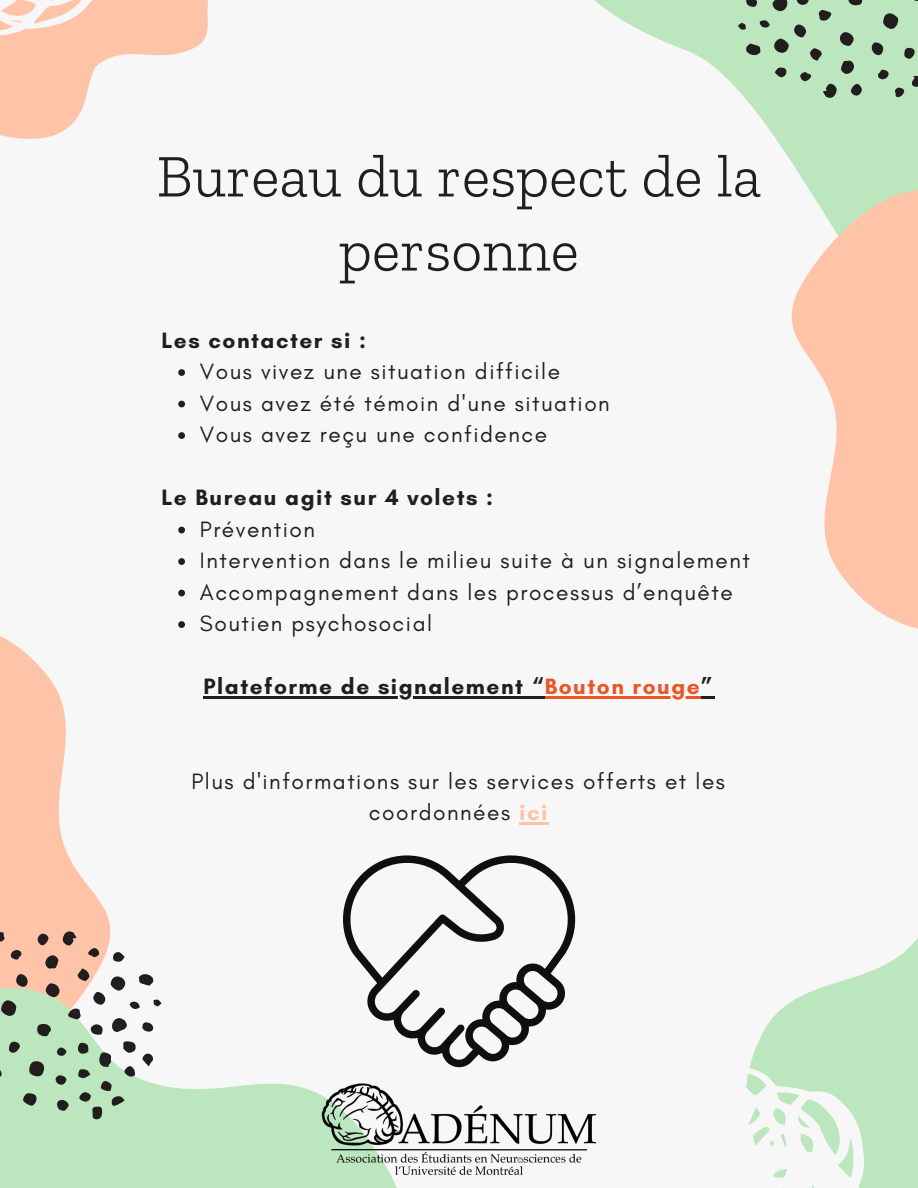
<style>
.page{position:relative;width:918px;height:1188px;background:#f7f7f7}
.page>*{position:absolute;margin:0;border:0;box-sizing:border-box;transform-origin:0 0}
.t1{font:300 60.45px/74.1px "Zilla Slab";color:#221e1f;text-align:center}
.t2{font:22.65px/31.5px "Glacial Indifference";letter-spacing:.065em;color:#221e1f;text-align:center}
.t3{font:700 22.65px "Glacial Indifference";letter-spacing:.065em;color:#221e1f}
.s1{color:#eb5626}
.s2{font-weight:700;color:#ffc4a8}
</style>
<div class="page">
<svg style="left:594px;top:0;width:324px;height:321px"></svg>
<svg style="left:0;top:636px;width:66px;height:209px;fill:#ffc4a8"></svg>
<svg style="left:0;top:845px;width:319px;height:343px"></svg>
<svg style="left:792px;top:190px;width:126px;height:439px;fill:#ffc4a8"></svg>
<svg style="left:29px;top:1061px;width:15px;height:15px"></svg>
<svg style="left:1px;top:1000px;width:16px;height:16px"></svg>
<svg style="left:111px;top:1017px;width:16px;height:15px"></svg>
<svg style="left:111px;top:976px;width:15px;height:15px"></svg>
<svg style="left:46px;top:983px;width:14px;height:14px"></svg>
<svg style="left:37px;top:1024px;width:15px;height:13px"></svg>
<svg style="left:45px;top:955px;width:14px;height:14px"></svg>
<svg style="left:63px;top:931px;width:13px;height:15px"></svg>
<svg style="left:23px;top:1093px;width:14px;height:13px"></svg>
<svg style="left:138px;top:973px;width:15px;height:13px"></svg>
<svg style="left:93px;top:992px;width:12px;height:13px"></svg>
<svg style="left:16px;top:974px;width:12px;height:13px"></svg>
<svg style="left:91px;top:1024px;width:12px;height:11px"></svg>
<svg style="left:77px;top:969px;width:12px;height:13px"></svg>
<svg style="left:67px;top:1008px;width:14px;height:12px"></svg>
<svg style="left:57px;top:1100px;width:12px;height:11px"></svg>
<svg style="left:38px;top:933px;width:11px;height:12px"></svg>
<svg style="left:9px;top:1042px;width:11px;height:11px"></svg>
<svg style="left:142px;top:1053px;width:12px;height:13px"></svg>
<svg style="left:0;top:1067px;width:2px;height:10px"></svg>
<svg style="left:113px;top:952px;width:12px;height:10px"></svg>
<svg style="left:77px;top:1041px;width:59px;height:78px;background:#a7c3a8"></svg>
<svg style="left:142px;top:1022px;width:11px;height:10px"></svg>
<svg style="left:10px;top:950px;width:12px;height:10px"></svg>
<svg style="left:55px;top:1075px;width:12px;height:10px"></svg>
<svg style="left:87px;top:948px;width:12px;height:10px"></svg>
<svg style="left:0;top:932px;width:6px;height:10px"></svg>
<div style="left:57px;top:1048px;width:9px;height:8px;background:#221e1f;border-radius:4px"></div>
<svg style="left:130px;top:1001px;width:10px;height:9px"></svg>
<svg style="left:154px;top:1000px;width:8px;height:6px"></svg>
<svg style="left:883px;top:13px;width:15px;height:16px"></svg>
<svg style="left:772px;top:0;width:17px;height:12px"></svg>
<svg style="left:774px;top:38px;width:15px;height:15px"></svg>
<svg style="left:840px;top:32px;width:14px;height:14px"></svg>
<svg style="left:848px;top:0;width:14px;height:6px"></svg>
<svg style="left:841px;top:60px;width:13px;height:14px"></svg>
<svg style="left:823px;top:83px;width:14px;height:15px"></svg>
<svg style="left:746px;top:44px;width:15px;height:12px"></svg>
<svg style="left:794px;top:24px;width:12px;height:13px"></svg>
<svg style="left:911px;top:76px;width:7px;height:11px"></svg>
<svg style="left:872px;top:42px;width:11px;height:13px"></svg>
<svg style="left:796px;top:0;width:13px;height:5px"></svg>
<svg style="left:810px;top:48px;width:13px;height:13px"></svg>
<svg style="left:819px;top:9px;width:14px;height:12px"></svg>
<svg style="left:851px;top:84px;width:11px;height:12px"></svg>
<svg style="left:904px;top:48px;width:11px;height:11px"></svg>
<svg style="left:775px;top:67px;width:11px;height:11px"></svg>
<svg style="left:746px;top:0;width:11px;height:7px"></svg>
<svg style="left:877px;top:69px;width:12px;height:10px"></svg>
<svg style="left:800px;top:71px;width:12px;height:10px"></svg>
<svg style="left:894px;top:88px;width:10px;height:9px"></svg>
<svg style="left:760px;top:19px;width:10px;height:9px"></svg>
<svg style="left:738px;top:23px;width:8px;height:7px"></svg>
<svg style="left:749px;top:938px;width:169px;height:250px;fill:#bbe6be"></svg>
<svg style="left:746px;top:1067px;width:119px;height:121px"></svg>
<svg style="left:0;top:0;width:209px;height:139px"></svg>
<img style="left:319px;top:1067px;width:278px;height:121px">
<svg style="left:343px;top:855px;width:233px;height:212px"></svg>
<svg style="left:178px;top:369px;width:7px;height:7px"></svg>
<svg style="left:178px;top:401px;width:7px;height:6px"></svg>
<svg style="left:178px;top:432px;width:7px;height:7px"></svg>
<svg style="left:178px;top:527px;width:7px;height:6px"></svg>
<svg style="left:178px;top:558px;width:7px;height:7px"></svg>
<svg style="left:178px;top:590px;width:7px;height:6px"></svg>
<svg style="left:178px;top:621px;width:7px;height:7px"></svg>
<hr style="left:204px;top:697px;width:341px;height:2px;background:#221e1f">
<hr style="left:545px;top:697px;width:156px;height:2px;background:#eb5626">
<svg style="left:701px;top:697px;width:13px;height:2px"></svg>
<hr style="left:519px;top:823px;width:30px;height:2px;background:#ffc4a8">
<p class="t1" style="left:156px;top:139px;width:607px">Bureau du respect de la personne</p>
<p class="t3" style="left:161px;top:326px;width:206px">Les contacter si :</p>
<p class="t2" style="left:200px;top:356px;width:362px">Vous vivez une situation difficile</p>
<p class="t2" style="left:200px;top:387px;width:411px">Vous avez été témoin d'une situation</p>
<p class="t2" style="left:200px;top:419px;width:349px">Vous avez reçu une confidence</p>
<p class="t3" style="left:161px;top:484px;width:333px">Le Bureau agit sur 4 volets :</p>
<p class="t2" style="left:200px;top:513px;width:117px">Prévention</p>
<p class="t2" style="left:200px;top:545px;width:551px">Intervention dans le milieu suite à un signalement</p>
<p class="t2" style="left:200px;top:576px;width:535px">Accompagnement dans les processus d’enquête</p>
<p class="t2" style="left:200px;top:608px;width:234px">Soutien psychosocial</p>
<p class="t3" style="left:204px;top:673px;width:511px">Plateforme de signalement “<span class="s1">Bouton rouge</span>”</p>
<p class="t2" style="left:191px;top:765px;width:535px">Plus d'informations sur les services offerts et les coordonnées <span class="s2">ici</span></p>
</div>
